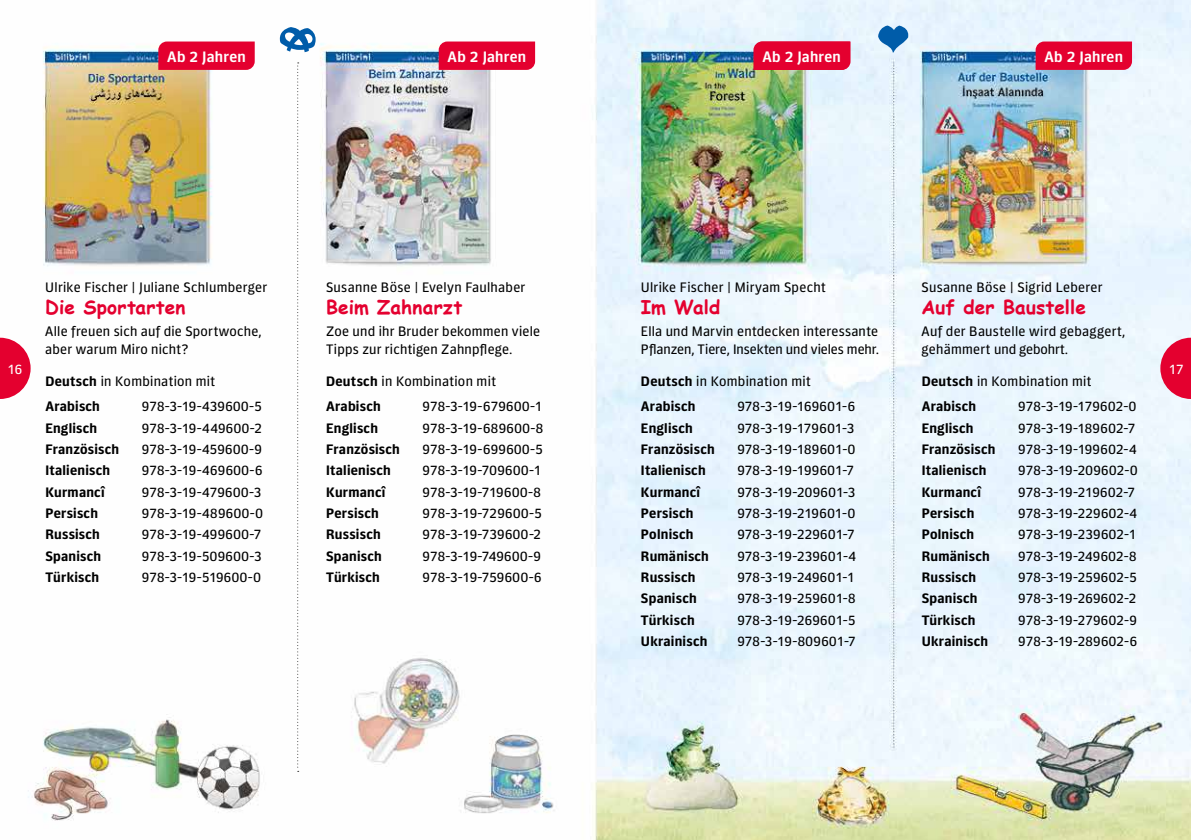
<style>
.page{position:relative;width:1191px;height:840px;background:#fff}
.page>*{position:absolute;margin:0;border:0;box-sizing:border-box;transform-origin:0 0}
.t1{font:700 19px "Comic Sans MS";letter-spacing:.01em;color:#e4002f}
.t2{font:15.4px "Forward Sans Semi";letter-spacing:.015em;color:#fff}
.t3{font:14px/18px "Forward Sans";letter-spacing:.02em;color:#000}
.t4{font:700 14px "Forward Sans";letter-spacing:.015em;color:#000}
.t5{font:14px "Forward Sans";color:#fff}
.s1{font-weight:700}
</style>
<div class="page">
<img style="left:28px;top:0;width:1163px;height:839px">
<svg style="left:1035px;top:41px;width:97px;height:29px;background:#e30936"></svg>
<svg style="left:297px;top:62px;width:2px;height:709px"></svg>
<svg style="left:280px;top:27px;width:36px;height:25px"></svg>
<svg style="left:158px;top:41px;width:97px;height:29px;background:#e40936"></svg>
<svg style="left:439px;top:41px;width:96px;height:29px;background:#e40735"></svg>
<div style="left:753px;top:41px;width:97px;height:29px;background:#e4002f"></div>
<svg style="left:878px;top:26px;width:30px;height:26px"></svg>
<svg style="left:0;top:337px;width:31px;height:62px"></svg>
<svg style="left:1160px;top:337px;width:31px;height:62px;background:#e6395f"></svg>
<p class="t2" style="left:167px;top:47px;width:80px">Ab 2 Jahren</p>
<p class="t2" style="left:447px;top:47px;width:80px">Ab 2 Jahren</p>
<p class="t2" style="left:762px;top:47px;width:80px">Ab 2 Jahren</p>
<p class="t2" style="left:785px;top:47px;width:10px">X</p>
<p class="t2" style="left:1044px;top:47px;width:80px">Ab 2 Jahren</p>
<p class="t3" style="left:45px;top:277px;width:223px">Ulrike Fischer | Juliane Schlumberger</p>
<h1 class="t1" style="left:45px;top:292px;width:142px">Die Sportarten</h1>
<p class="t3" style="left:45px;top:321px;width:218px">Alle freuen sich auf die Sportwoche, aber warum Miro nicht?</p>
<p class="t3" style="left:326px;top:277px;width:201px">Susanne Böse | Evelyn Faulhaber</p>
<h1 class="t1" style="left:326px;top:292px;width:138px">Beim Zahnarzt</h1>
<p class="t3" style="left:326px;top:321px;width:216px">Zoe und ihr Bruder bekommen viele<br>Tipps zur richtigen Zahnpflege.</p>
<p class="t3" style="left:641px;top:277px;width:186px">Ulrike Fischer | Miryam Specht</p>
<h1 class="t1" style="left:641px;top:292px;width:81px">Im Wald</h1>
<p class="t3" style="left:641px;top:321px;width:240px">Ella und Marvin entdecken interessante<br>Pflanzen, Tiere, Insekten und vieles mehr.</p>
<p class="t3" style="left:921px;top:277px;width:182px">Susanne Böse | Sigrid Leberer</p>
<h1 class="t1" style="left:921px;top:292px;width:166px">Auf der Baustelle</h1>
<p class="t3" style="left:921px;top:321px;width:205px">Auf der Baustelle wird gebaggert, gehämmert und gebohrt.</p>
<p class="t5" style="left:7px;top:359px;width:16px">16</p>
<p class="t5" style="left:1168px;top:359px;width:16px">17</p>
<p class="t3" style="left:45px;top:367px;width:171px;line-height:25.2px"><span class="s1">Deutsch</span> in Kombination mit<br><span class="s1">Arabisch</span></p>
<p class="t3" style="left:326px;top:367px;width:171px;line-height:25.2px"><span class="s1">Deutsch</span> in Kombination mit<br><span class="s1">Arabisch</span></p>
<p class="t3" style="left:641px;top:367px;width:171px;line-height:25.2px"><span class="s1">Deutsch</span> in Kombination mit<br><span class="s1">Arabisch</span></p>
<p class="t3" style="left:921px;top:367px;width:171px;line-height:25.2px"><span class="s1">Deutsch</span> in Kombination mit<br><span class="s1">Arabisch</span></p>
<p class="t3" style="left:142px;top:396px;width:122px">978-3-19-439600-5</p>
<p class="t3" style="left:422px;top:396px;width:121px">978-3-19-679600-1</p>
<p class="t3" style="left:737px;top:396px;width:119px">978-3-19-169601-6</p>
<p class="t3" style="left:1018px;top:396px;width:120px">978-3-19-179602-0</p>
<p class="t4" style="left:45px;top:417px;width:53px">Englisch</p>
<p class="t3" style="left:142px;top:417px;width:121px">978-3-19-449600-2</p>
<p class="t4" style="left:45px;top:438px;width:75px">Französisch</p>
<p class="t3" style="left:142px;top:439px;width:122px">978-3-19-459600-9</p>
<p class="t4" style="left:45px;top:460px;width:66px">Italienisch</p>
<p class="t3" style="left:142px;top:460px;width:122px">978-3-19-469600-6</p>
<p class="t4" style="left:45px;top:481px;width:61px">Kurmancî</p>
<p class="t3" style="left:142px;top:481px;width:121px">978-3-19-479600-3</p>
<p class="t4" style="left:45px;top:502px;width:54px">Persisch</p>
<p class="t3" style="left:142px;top:503px;width:122px">978-3-19-489600-0</p>
<p class="t4" style="left:45px;top:524px;width:56px">Russisch</p>
<p class="t3" style="left:142px;top:524px;width:121px">978-3-19-499600-7</p>
<p class="t4" style="left:45px;top:545px;width:57px">Spanisch</p>
<p class="t3" style="left:142px;top:545px;width:121px">978-3-19-509600-3</p>
<p class="t4" style="left:45px;top:566px;width:55px">Türkisch</p>
<p class="t3" style="left:142px;top:567px;width:121px">978-3-19-519600-0</p>
<p class="t4" style="left:326px;top:417px;width:53px">Englisch</p>
<p class="t3" style="left:422px;top:417px;width:122px">978-3-19-689600-8</p>
<p class="t4" style="left:326px;top:438px;width:75px">Französisch</p>
<p class="t3" style="left:422px;top:439px;width:122px">978-3-19-699600-5</p>
<p class="t4" style="left:326px;top:460px;width:66px">Italienisch</p>
<p class="t3" style="left:422px;top:460px;width:120px">978-3-19-709600-1</p>
<p class="t4" style="left:326px;top:481px;width:61px">Kurmancî</p>
<p class="t3" style="left:422px;top:481px;width:120px">978-3-19-719600-8</p>
<p class="t4" style="left:326px;top:502px;width:54px">Persisch</p>
<p class="t3" style="left:422px;top:503px;width:121px">978-3-19-729600-5</p>
<p class="t4" style="left:326px;top:524px;width:56px">Russisch</p>
<p class="t3" style="left:422px;top:524px;width:120px">978-3-19-739600-2</p>
<p class="t4" style="left:326px;top:545px;width:57px">Spanisch</p>
<p class="t3" style="left:422px;top:545px;width:120px">978-3-19-749600-9</p>
<p class="t4" style="left:326px;top:566px;width:55px">Türkisch</p>
<p class="t3" style="left:422px;top:567px;width:120px">978-3-19-759600-6</p>
<p class="t4" style="left:641px;top:417px;width:53px">Englisch</p>
<p class="t3" style="left:737px;top:417px;width:118px">978-3-19-179601-3</p>
<p class="t4" style="left:641px;top:438px;width:75px">Französisch</p>
<p class="t3" style="left:737px;top:439px;width:119px">978-3-19-189601-0</p>
<p class="t4" style="left:641px;top:460px;width:66px">Italienisch</p>
<p class="t3" style="left:737px;top:460px;width:118px">978-3-19-199601-7</p>
<p class="t4" style="left:641px;top:481px;width:61px">Kurmancî</p>
<p class="t3" style="left:737px;top:481px;width:119px">978-3-19-209601-3</p>
<p class="t4" style="left:641px;top:502px;width:54px">Persisch</p>
<p class="t3" style="left:737px;top:503px;width:119px">978-3-19-219601-0</p>
<p class="t4" style="left:641px;top:524px;width:54px">Polnisch</p>
<p class="t3" style="left:737px;top:524px;width:119px">978-3-19-229601-7</p>
<p class="t4" style="left:641px;top:545px;width:70px">Rumänisch</p>
<p class="t3" style="left:737px;top:545px;width:120px">978-3-19-239601-4</p>
<p class="t4" style="left:641px;top:566px;width:56px">Russisch</p>
<p class="t3" style="left:737px;top:567px;width:119px">978-3-19-249601-1</p>
<p class="t4" style="left:641px;top:588px;width:57px">Spanisch</p>
<p class="t3" style="left:737px;top:588px;width:120px">978-3-19-259601-8</p>
<p class="t4" style="left:641px;top:609px;width:55px">Türkisch</p>
<p class="t3" style="left:737px;top:609px;width:120px">978-3-19-269601-5</p>
<p class="t4" style="left:641px;top:630px;width:68px">Ukrainisch</p>
<p class="t3" style="left:737px;top:631px;width:120px">978-3-19-809601-7</p>
<p class="t4" style="left:921px;top:417px;width:53px">Englisch</p>
<p class="t3" style="left:1018px;top:417px;width:119px">978-3-19-189602-7</p>
<p class="t4" style="left:921px;top:438px;width:75px">Französisch</p>
<p class="t3" style="left:1018px;top:439px;width:120px">978-3-19-199602-4</p>
<p class="t4" style="left:921px;top:460px;width:66px">Italienisch</p>
<p class="t3" style="left:1018px;top:460px;width:121px">978-3-19-209602-0</p>
<p class="t4" style="left:921px;top:481px;width:61px">Kurmancî</p>
<p class="t3" style="left:1018px;top:481px;width:118px">978-3-19-219602-7</p>
<p class="t4" style="left:921px;top:502px;width:54px">Persisch</p>
<p class="t3" style="left:1018px;top:503px;width:120px">978-3-19-229602-4</p>
<p class="t4" style="left:921px;top:524px;width:54px">Polnisch</p>
<p class="t3" style="left:1018px;top:524px;width:120px">978-3-19-239602-1</p>
<p class="t4" style="left:921px;top:545px;width:70px">Rumänisch</p>
<p class="t3" style="left:1018px;top:545px;width:120px">978-3-19-249602-8</p>
<p class="t4" style="left:921px;top:566px;width:56px">Russisch</p>
<p class="t3" style="left:1018px;top:567px;width:120px">978-3-19-259602-5</p>
<p class="t4" style="left:921px;top:588px;width:57px">Spanisch</p>
<p class="t3" style="left:1018px;top:588px;width:119px">978-3-19-269602-2</p>
<p class="t4" style="left:921px;top:609px;width:55px">Türkisch</p>
<p class="t3" style="left:1018px;top:609px;width:120px">978-3-19-279602-9</p>
<p class="t4" style="left:921px;top:630px;width:68px">Ukrainisch</p>
<p class="t3" style="left:1018px;top:631px;width:120px">978-3-19-289602-6</p>
</div>
